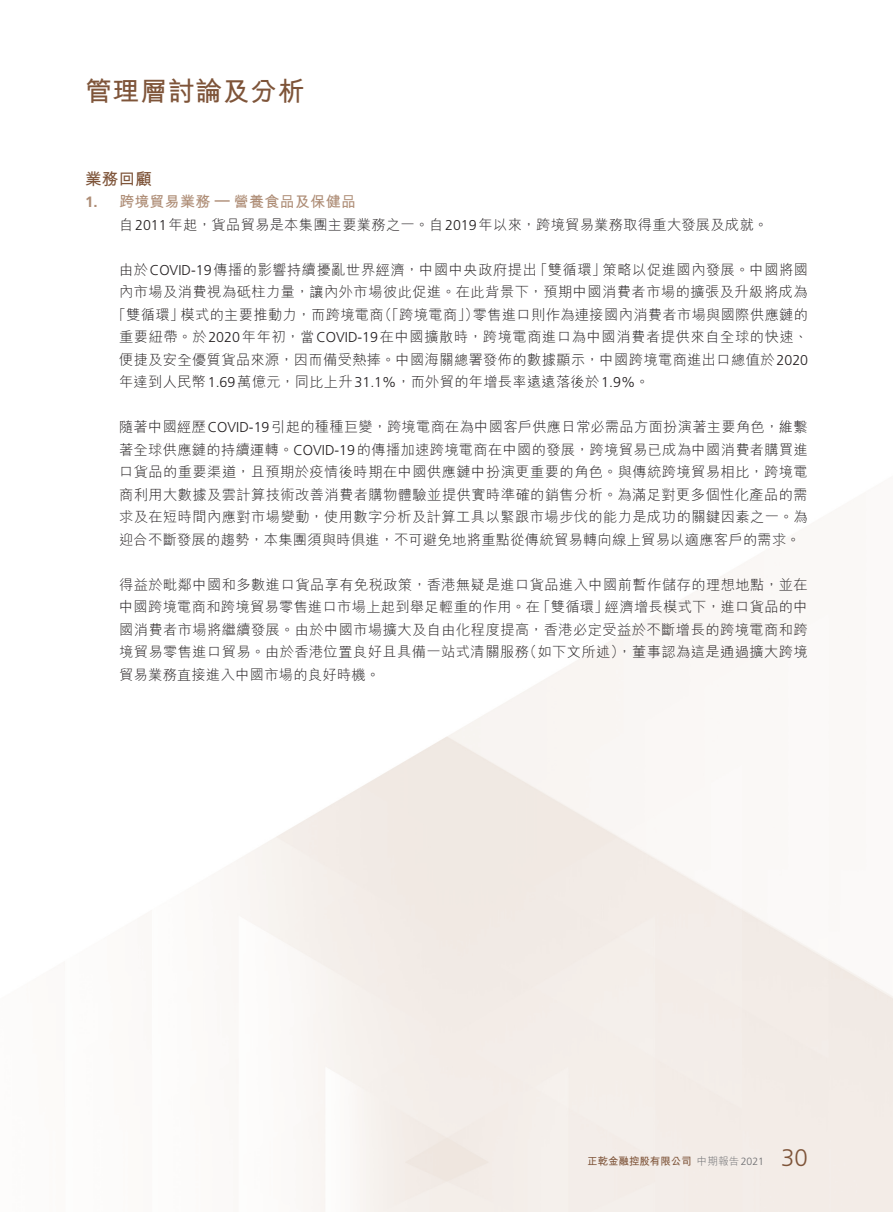
<style>
.page{position:relative;width:893px;height:1212px;background:#fff}
.page>*{position:absolute;margin:0;border:0;box-sizing:border-box;transform-origin:0 0}
.t1{font:700 27px "M Hei HK";letter-spacing:.02em;color:#7e5439}
.t2{font:300 24px "Frutiger LT Std";color:#7e5439}
._01_H1{font:700 16.5px "M Hei HK";color:#7e5439}
._02_H2{font:700 15px "M Hei HK";letter-spacing:.02em;color:#ae8d76}
._02_H2-2{font:700 15px "Frutiger LT Std";color:#ae8d76}
._00_txt{font:300 14.25px/22.5px "M Hei HK";letter-spacing:.03em;color:#231f20}
.t3{font:700 10.5px "M Hei HK";letter-spacing:-.005em;color:#7e5439}
.t4{font:300 10.5px "M Hei HK";color:#6c6d70}
.s1{font-family:"Frutiger LT Std"}
</style>
<div class="page">
<p class="t1" style="left:85px;top:71px;width:221px">管理層討論及分析</p>
<p class="_01_H1" style="left:85px;top:167px;width:68px">業務回顧</p>
<p class="_02_H2-2" style="left:85px;top:193px;width:14px">1.</p>
<p class="_02_H2" style="left:119px;top:191px;width:93px">跨境貿易業務</p>
<p class="_02_H2" style="left:234px;top:191px;width:124px">營養食品及保健品</p>
<p class="_02_H2-2" style="left:215px;top:191px;width:16px">—</p>
<p class="_00_txt" style="left:119px;top:213px;width:651px">自<span class="s1">2011</span>年起，貨品貿易是本集團主要業務之一。自<span class="s1">2019</span>年以來，跨境貿易業務取得重大發展及成就。</p>
<p class="_00_txt" style="left:603px;top:258px;width:207px">策略以促進國內發展。中國將國</p>
<p class="_00_txt" style="left:119px;top:258px;width:419px">由於<span class="s1">COVID-19</span>傳播的影響持續擾亂世界經濟，中國中央政府提出</p>
<p class="_00_txt" style="left:119px;top:280px;width:690px">內市場及消費視為砥柱力量，讓內外市場彼此促進。在此背景下，預期中國消費者市場的擴張及升級將成為</p>
<p class="_00_txt" style="left:473px;top:303px;width:337px">零售進口則作為連接國內消費者市場與國際供應鏈的</p>
<p class="_00_txt" style="left:533px;top:258px;width:74px">「雙循環」</p>
<p class="_00_txt" style="left:378px;top:303px;width:102px">（「跨境電商」）</p>
<p class="_00_txt" style="left:119px;top:303px;width:691px;text-indent:-7px">「雙循環」<br>重要紐帶。於<span class="s1">2020</span>年年初，當<span class="s1">COVID-19</span>在中國擴散時，跨境電商進口為中國消費者提供來自全球的快速、便捷及安全優質貨品來源，因而備受熱捧。中國海關總署發佈的數據顯示，中國跨境電商進出口總值於<span class="s1">2020</span>年達到人民幣<span class="s1">1.69</span>萬億元，同比上升<span class="s1">31.1%</span>，而外貿的年增長率遠遠落後於<span class="s1">1.9%</span>。</p>
<p class="_00_txt" style="left:119px;top:415px;width:690px;text-align:justify">隨著中國經歷<span class="s1">COVID-19</span>引起的種種巨變，跨境電商在為中國客戶供應日常必需品方面扮演著主要角色，維繫著全球供應鏈的持續運轉。<span class="s1">COVID-19</span>的傳播加速跨境電商在中國的發展，跨境貿易已成為中國消費者購買進口貨品的重要渠道，且預期於疫情後時期在中國供應鏈中扮演更重要的角色。與傳統跨境貿易相比，跨境電商利用大數據及雲計算技術改善消費者購物體驗並提供實時準確的銷售分析。為滿足對更多個性化產品的需求及在短時間內應對市場變動，使用數字分析及計算工具以緊跟市場步伐的能力是成功的關鍵因素之一。為迎合不斷發展的趨勢，本集團須與時俱進，不可避免地將重點從傳統貿易轉向線上貿易以適應客戶的需求。</p>
<p class="_00_txt" style="left:119px;top:573px;width:690px;text-align:right">得益於毗鄰中國和多數進口貨品享有免稅政策，香港無疑是進口貨品進入中國前暫作儲存的理想地點，並在經濟增長模式下，進口貨品的中</p>
<p class="_00_txt" style="left:180px;top:303px;width:205px">模式的主要推動力，而跨境電商</p>
<p class="_00_txt" style="left:119px;top:595px;width:423px">中國跨境電商和跨境貿易零售進口市場上起到舉足輕重的作用。在</p>
<p class="_00_txt" style="left:119px;top:618px;width:690px">國消費者市場將繼續發展。由於中國市場擴大及自由化程度提高，香港必定受益於不斷增長的跨境電商和跨</p>
<p class="_00_txt" style="left:523px;top:640px;width:286px">（如下文所述，）董事認為這是通過擴大跨境</p>
<p class="_00_txt" style="left:537px;top:595px;width:73px">「雙循環」</p>
<p class="_00_txt" style="left:119px;top:640px;width:411px">境貿易零售進口貿易。由於香港位置良好且具備一站式清關服務貿易業務直接進入中國市場的良好時機。</p>
<p class="t3" style="left:587px;top:1154px;width:106px">正乾金融控股有限公司</p>
<p class="t4" style="left:697px;top:1156px;width:69px">中期報告<span class="s1">2021</span></p>
<p class="t2" style="left:781px;top:1144px;width:28px">30</p>
</div>
